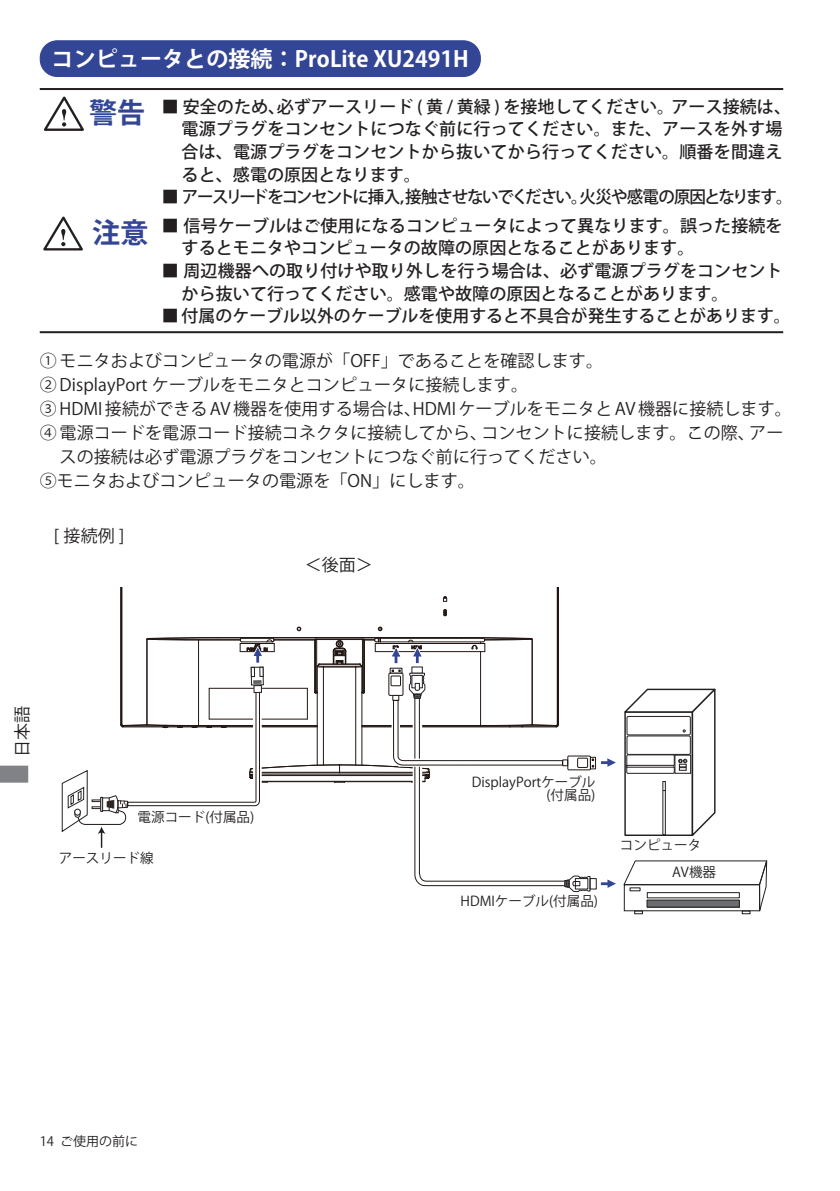
<style>
.page{position:relative;width:840px;height:1191px;background:#fff}
.page>*{position:absolute;margin:0;border:0;box-sizing:border-box;transform-origin:0 0}
.t1{font:700 28px "Koz Go Pro";color:#334595}
.t2{font:700 22px "Koz Go Pro";letter-spacing:.005em;color:#fff}
.t3{font:500 17px/22.6px "Koz Go Pro";letter-spacing:.005em;color:#231f20}
.t4{font:17px "Koz Go Pro";letter-spacing:.005em;color:#231f20}
.t5{font:500 17px "Koz Go Pro";letter-spacing:-.085em;color:#231f20}
.t6{font:13.6px/13.6px "Koz Go Pro";color:#231f20;text-align:right}
.t7{font:13px "Koz Go Pro";color:#231f20}
</style>
<div class="page">
<svg style="left:0;top:765px;width:28px;height:17px"></svg>
<hr style="left:40px;top:88px;width:742px;height:2px;background:#231f20">
<hr style="left:40px;top:331px;width:742px;height:2px;background:#231f20">
<svg style="left:44px;top:96px;width:40px;height:35px"></svg>
<svg style="left:62px;top:109px;width:4px;height:11px"></svg>
<svg style="left:43px;top:216px;width:40px;height:35px"></svg>
<svg style="left:61px;top:229px;width:4px;height:11px"></svg>
<div style="left:40px;top:41px;width:440px;height:35px;background:#334595;border-radius:17px"></div>
<div style="left:40px;top:40px;width:440px;height:37px;border:1px solid #334595;border-radius:17px"></div>
<svg style="left:624px;top:688px;width:92px;height:148px"></svg>
<svg style="left:601px;top:758px;width:13px;height:8px"></svg>
<svg style="left:600px;top:880px;width:15px;height:7px"></svg>
<svg style="left:623px;top:860px;width:144px;height:55px"></svg>
<div style="left:589px;top:757px;width:6px;height:12px;border:1px solid #211814"></div>
<svg style="left:61px;top:587px;width:532px;height:305px"></svg>
<p class="t2" style="left:52px;top:45px;width:418px">コンピュータとの接続：ProLite XU2491H</p>
<h1 class="t1" style="left:89px;top:94px;width:58px">警告</h1>
<h1 class="t1" style="left:92px;top:214px;width:58px">注意</h1>
<p class="t3" style="left:181px;top:96px;width:610px;text-indent:-20px">■ 安全のため、必ずアースリード ( 黄 / 黄緑 ) を接地してください。アース接続は、電源プラグをコンセントにつなぐ前に行ってください。また、アースを外す場合は、電源プラグをコンセントから抜いてから行ってください。順番を間違えると、感電の原因となります。</p>
<p class="t5" style="left:162px;top:186px;width:632px">■ アースリードをコンセントに挿入，接触させないでください。火災や感電の原因となります。</p>
<p class="t3" style="left:181px;top:215px;width:602px;text-indent:-20px">■ 信号ケーブルはご使用になるコンピュータによって異なります。誤った接続をするとモニタやコンピュータの故障の原因となることがあります。</p>
<p class="t3" style="left:181px;top:260px;width:602px;text-indent:-20px">■ 周辺機器への取り付けや取り外しを行う場合は、必ず電源プラグをコンセントから抜いて行ってください。感電や故障の原因となることがあります。</p>
<p class="t3" style="left:162px;top:306px;width:630px">■ 付属のケーブル以外のケーブルを使用すると不具合が発生することがあります。</p>
<p class="t4" style="left:40px;top:349px;width:564px">① モニタおよびコンピュータの電源が「OFF」であることを確認します。</p>
<p class="t4" style="left:40px;top:373px;width:489px">② DisplayPort ケーブルをモニタとコンピュータに接続します。</p>
<p class="t4" style="left:40px;top:397px;width:753px">③ HDMI接続ができる AV 機器を使用する場合は、HDMI ケーブルをモニタと AV 機器に接続します。</p>
<p class="t4" style="left:40px;top:422px;width:744px">④ 電源コードを電源コード接続コネクタに接続してから、コンセントに接続します。この際、アー</p>
<p class="t4" style="left:60px;top:446px;width:548px">スの接続は必ず電源プラグをコンセントにつなぐ前に行ってください。</p>
<p class="t4" style="left:40px;top:470px;width:436px">⑤モニタおよびコンピュータの電源を「ON」にします。</p>
<p class="t4" style="left:54px;top:524px;width:72px">[ 接続例 ]</p>
<p class="t4" style="left:304px;top:553px;width:70px">＜後面＞</p>
<p class="t4" style="left:11px;top:757px;width:52px;rotate:-90deg">日本語</p>
<p class="t6" style="left:137px;top:810px;width:118px">電源コード(付属品)</p>
<p class="t6" style="left:59px;top:851px;width:96px">アースリード線</p>
<p class="t6" style="left:471px;top:775px;width:125px">DisplayPortケーブル(付属品)</p>
<p class="t6" style="left:460px;top:895px;width:139px">HDMIケーブル(付属品)</p>
<p class="t6" style="left:619px;top:838px;width:83px">コンピュータ</p>
<p class="t6" style="left:671px;top:865px;width:46px">AV機器</p>
<p class="t7" style="left:40px;top:1132px;width:100px">14 ご使用の前に</p>
</div>
